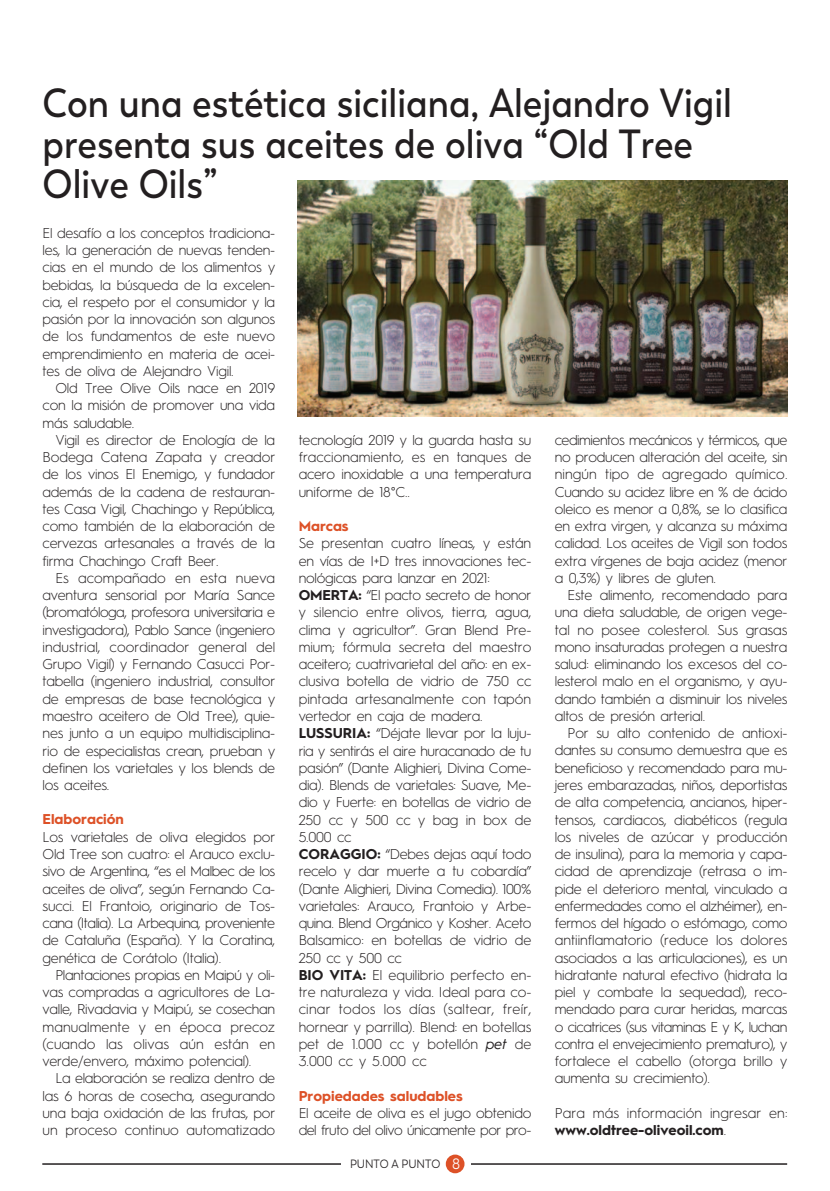
<style>
.page{position:relative;width:830px;height:1191px;background:#fff}
.page>*{position:absolute;margin:0;border:0;box-sizing:border-box;transform-origin:0 0}
.t1{font:600 40.5px/40.5px "Trenda";color:#231f20;scale:.9 1}
.t2{font:300 14.25px/17.2px "Hurme Geometric Sans 1";letter-spacing:-.015em;color:#231f20;text-align:justify}
.t3{font:300 14.25px/17.2px "Hurme Geometric Sans 1";letter-spacing:-.035em;color:#231f20}
.t4{font:300 14.25px/17.2px "Hurme Geometric Sans 1";letter-spacing:.005em;color:#231f20}
.t5{font:700 14.25px "Hurme Geometric Sans 1";color:#dd5127}
.t6{font:12px "Trenda";color:#231f20;scale:.9 1}
.s1{font-weight:700}
.s2{font-weight:400;font-style:italic}
.s3{font-size:15px;color:#fff}
</style>
<div class="page">
<hr style="left:42px;top:1163px;width:744px;height:1px;background:#231f20">
<div style="left:341px;top:1148px;width:130px;height:30px;background:#fff"></div>
<div style="left:445px;top:1154px;width:19px;height:19px;background:#dd5127;border-radius:50%"></div>
<img style="left:297px;top:181px;width:490px;height:236px">
<h1 class="t1" style="left:43px;top:86px;width:767px">Con una estética siciliana, Alejandro Vigil presenta sus aceites de oliva “Old Tree<br>Olive Oils”</h1>
<p class="t2" style="left:43px;top:226px;width:234px">El desafío a los conceptos tradiciona&shy;les, la generación de nuevas tenden&shy;cias en el mundo de los alimentos y bebidas, la búsqueda de la excelen&shy;cia, el respeto por el consumidor y la pasión por la innovación son algunos de los fundamentos de este nuevo emprendimiento en materia de acei&shy;tes de oliva de Alejandro Vigil.</p>
<p class="t2" style="left:43px;top:381px;width:234px;text-indent:13px">Old Tree Olive Oils nace en 2019 con la misión de promover una vida más saludable.</p>
<p class="t2" style="left:43px;top:433px;width:234px;text-indent:13px">Vigil es director de Enología de la Bodega Catena Zapata y creador de los vinos El Enemigo, y fundador además de la cadena de restauran&shy;tes Casa Vigil, Chachingo y República, como también de la elaboración de cervezas artesanales a través de la firma Chachingo Craft Beer.</p>
<p class="t2" style="left:43px;top:571px;width:234px;text-indent:13px">Es acompañado en esta nueva aventura sensorial por María Sance (bromatóloga, profesora universitaria e investigadora), Pablo Sance (ingeniero industrial, coordinador general del Grupo Vigil) y Fernando Casucci Por&shy;tabella (ingeniero industrial, consultor de empresas de base tecnológica y maestro aceitero de Old Tree), quie&shy;nes junto a un equipo multidisciplina&shy;rio de especialistas crean, prueban y definen los varietales y los blends de los aceites.</p>
<p class="t5" style="left:43px;top:814px;width:83px">Elaboración</p>
<p class="t2" style="left:43px;top:829px;width:234px">Los varietales de oliva elegidos por Old Tree son cuatro: el Arauco exclu&shy;sivo de Argentina, “es el Malbec de los aceites de oliva”, según Fernando Ca&shy;succi. El Frantoio, originario de Tos&shy;cana (Italia). La Arbequina, proveniente de Cataluña (España). Y la Coratina, genética de Corátolo (Italia).</p>
<p class="t2" style="left:43px;top:967px;width:234px;text-indent:13px">Plantaciones propias en Maipú y oli&shy;vas compradas a agricultores de La&shy;valle, Rivadavia y Maipú, se cosechan manualmente y en época precoz (cuando las olivas aún están en verde/envero, máximo potencial).</p>
<p class="t2" style="left:43px;top:1071px;width:234px;text-indent:13px">La elaboración se realiza dentro de las 6 horas de cosecha, asegurando una baja oxidación de las frutas, por un proceso continuo automatizado</p>
<p class="t2" style="left:298px;top:433px;width:234px">tecnología 2019 y la guarda hasta su fraccionamiento, es en tanques de acero inoxidable a una temperatura uniforme de 18°C..</p>
<p class="t5" style="left:298px;top:521px;width:51px">Marcas</p>
<p class="t2" style="left:298px;top:536px;width:234px;text-align:left">Se presentan cuatro líneas, y están en vías de I+D tres innovaciones tec&shy;nológicas para lanzar en 2021:<br><span class="s1">OMERTA:</span> “El pacto secreto de honor y silencio entre olivos, tierra, agua, clima y agricultor”. Gran Blend Pre&shy;mium; fórmula secreta del maestro aceitero; cuatrivarietal del año: en ex&shy;clusiva botella de vidrio de 750 cc pintada artesanalmente con tapón vertedor en caja de madera.<br><span class="s1">LUSSURIA:</span> “Déjate llevar por la luju&shy;ria y sentirás el aire huracanado de tu pasión” (Dante Alighieri, Divina Come&shy;dia). Blends de varietales: Suave, Me&shy;dio y Fuerte: en botellas de vidrio de 250 cc y 500 cc y bag in box de 5.000 cc<br><span class="s1">CORAGGIO:</span> “Debes dejas aquí todo recelo y dar muerte a tu cobardía” (Dante Alighieri, Divina Comedia). 100% varietales: Arauco, Frantoio y Arbe&shy;quina. Blend Orgánico y Kosher. Aceto Balsamico: en botellas de vidrio de 250 cc y 500 cc<br><span class="s1">BIO VITA:</span> El equilibrio perfecto en&shy;tre naturaleza y vida. Ideal para co&shy;cinar todos los días (saltear, freír, hornear y parrilla). Blend: en botellas pet de 1.000 cc y botellón <span class="s2">pet</span> de 3.000 cc y 5.000 cc</p>
<p class="t5" style="left:298px;top:1090px;width:165px">Propiedades saludables</p>
<p class="t3" style="left:298px;top:1105px;width:234px">El aceite de oliva es el jugo obtenido del fruto del olivo únicamente por pro-</p>
<p class="t6" style="left:350px;top:1158px;width:124px">PUNTO A PUNTO <span class="s3">8</span></p>
<p class="t2" style="left:554px;top:432px;width:234px">cedimientos mecánicos y térmicos, que no producen alteración del aceite, sin ningún tipo de agregado químico.<br>Cuando su acidez libre en % de ácido oleico es menor a 0,8%, se lo clasifica en extra virgen, y alcanza su máxima calidad. Los aceites de Vigil son todos extra vírgenes de baja acidez (menor a 0,3%) y libres de gluten.</p>
<p class="t2" style="left:554px;top:588px;width:234px;text-indent:13px">Este alimento, recomendado para una dieta saludable, de origen vege&shy;tal no posee colesterol. Sus grasas mono insaturadas protegen a nuestra salud: eliminando los excesos del co&shy;lesterol malo en el organismo, y ayu&shy;dando también a disminuir los niveles altos de presión arterial.</p>
<p class="t2" style="left:554px;top:726px;width:234px;text-indent:13px">Por su alto contenido de antioxi&shy;dantes su consumo demuestra que es beneficioso y recomendado para mu&shy;jeres embarazadas, niños, deportistas de alta competencia, ancianos, hiper&shy;tensos, cardiacos, diabéticos (regula los niveles de azúcar y producción de insulina), para la memoria y capa&shy;cidad de aprendizaje (retrasa o im&shy;pide el deterioro mental, vinculado a enfermedades como el alzhéimer), en&shy;fermos del hígado o estómago, como antiinflamatorio (reduce los dolores asociados a las articulaciones), es un hidratante natural efectivo (hidrata la piel y combate la sequedad), reco&shy;mendado para curar heridas, marcas o cicatrices (sus vitaminas E y K, luchan contra el envejecimiento prematuro), y fortalece el cabello (otorga brillo y aumenta su crecimiento).</p>
<p class="t4" style="left:554px;top:1105px;width:234px">Para más información ingresar en: <span class="s1">www.oldtree-oliveoil.com</span>.</p>
</div>
